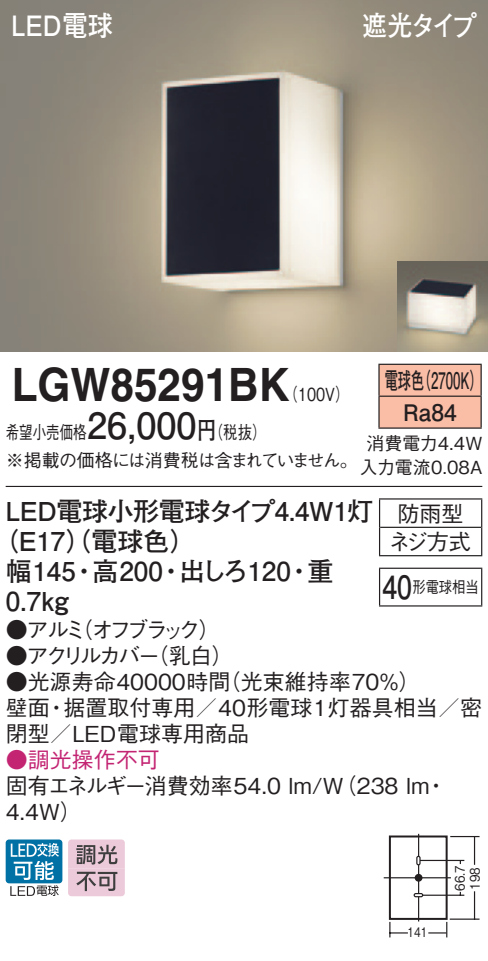
<style>
.page{position:relative;width:488px;height:961px;background:#fff}
.page>*{position:absolute;margin:0;border:0;box-sizing:border-box;transform-origin:0 0}
.t1{font:700 46px "Helvetica LT Std";color:#231f20;scale:.92 1}
.t2{font:700 36px "Futo Go B101 Pro";color:#231f20}
.t3{font:700 32px "Futo Go B101 Pro";color:#231f20;scale:.83 1}
.t4{font:700 28px "Futo Go B101 Pro";color:#fff;scale:.9 1}
.t5{font:700 26px/30px "Futo Go B101 Pro";letter-spacing:-.015em;color:#231f20}
.t6{font:700 22.8px/32px "Futo Go B101 Pro";color:#231f20;scale:.58 1}
.t7{font:500 22px/26px "Gothic BBB Pro";color:#231f20}
.t8{font:500 22px "Gothic BBB Pro";letter-spacing:-.14em;color:#231f20}
.t9{font:500 22px "Gothic BBB Pro";color:#c32573}
.t10{font:500 18px/28px "Gothic BBB Pro";letter-spacing:-.04em;color:#231f20;scale:.75 1}
.t11{font:500 18px/24px "Gothic BBB Pro";color:#231f20;text-align:center}
.t12{font:500 18px "Gothic BBB Pro";color:#231f20;scale:.8 1}
.t13{font:500 16px "Gothic BBB Pro";color:#231f20;scale:.83 1}
.t14{font:500 13.2px/15.2px "Gothic BBB Pro";color:#231f20;scale:.9 1}
.t15{font:500 13.2px "Gothic BBB Pro";color:#231f20;scale:.8 1}
.s1{font-family:"Futo Go B101 Pro";font-weight:700;font-size:24px}
</style>
<div class="page">
<div style="left:413px;top:892px;width:10px;height:5px;border:1px solid #231f20;border-radius:2px"></div>
<div style="left:416px;top:855px;width:4px;height:10px;border:1px solid #231f20;border-radius:2px"></div>
<hr style="left:383px;top:876px;width:68px;height:2px;background:#231f20">
<svg style="left:418px;top:833px;width:1px;height:23px"></svg>
<svg style="left:418px;top:864px;width:1px;height:57px"></svg>
<svg style="left:414px;top:873px;width:8px;height:8px"></svg>
<hr style="left:450px;top:835px;width:29px;height:2px;background:#231f20">
<hr style="left:449px;top:918px;width:30px;height:1px;background:#231f20">
<hr style="left:422px;top:894px;width:42px;height:1px;background:#231f20">
<hr style="left:420px;top:859px;width:44px;height:1px;background:#231f20">
<svg style="left:389px;top:921px;width:19px;height:16px"></svg>
<hr style="left:473px;top:891px;width:2px;height:28px;background:#231f20">
<hr style="left:473px;top:836px;width:2px;height:28px;background:#231f20">
<svg style="left:428px;top:921px;width:19px;height:16px"></svg>
<div style="left:389px;top:835px;width:58px;height:84px;border:2px solid #231f20"></div>
<img style="left:0;top:0;width:488px;height:351px">
<img style="left:397px;top:261px;width:91px;height:90px">
<div style="left:6px;top:839px;width:56px;height:44px;background:#0071a5;border-radius:3px"></div>
<svg style="left:10px;top:843px;width:49px;height:52px"></svg>
<svg style="left:68px;top:839px;width:57px;height:57px;background:#c9afbb"></svg>
<hr style="left:6px;top:485px;width:476px;height:2px;background:#231f20">
<div style="left:379px;top:365px;width:101px;height:62px;background:#fabda6"></div>
<hr style="left:378px;top:363px;width:103px;height:2px;background:#231f20">
<hr style="left:378px;top:365px;width:1px;height:30px;background:#231f20">
<hr style="left:480px;top:365px;width:1px;height:30px;background:#231f20">
<hr style="left:378px;top:395px;width:103px;height:2px;background:#231f20">
<hr style="left:378px;top:396px;width:1px;height:31px;background:#231f20">
<hr style="left:480px;top:396px;width:1px;height:31px;background:#231f20">
<hr style="left:378px;top:427px;width:103px;height:1px;background:#231f20">
<svg style="left:379px;top:499px;width:1px;height:56px"></svg>
<hr style="left:379px;top:498px;width:103px;height:1px;background:#231f20">
<svg style="left:481px;top:499px;width:1px;height:56px"></svg>
<hr style="left:380px;top:526px;width:101px;height:2px;background:#231f20">
<hr style="left:379px;top:555px;width:103px;height:1px;background:#231f20">
<hr style="left:379px;top:568px;width:1px;height:37px;background:#231f20">
<hr style="left:379px;top:567px;width:103px;height:1px;background:#231f20">
<hr style="left:481px;top:568px;width:1px;height:37px;background:#231f20">
<hr style="left:379px;top:605px;width:103px;height:1px;background:#231f20">
<p class="t4" style="left:11px;top:3px;width:114px">LED電球</p>
<p class="t4" style="left:362px;top:3px;width:129px">遮光タイプ</p>
<h1 class="t1" style="left:12px;top:357px;width:303px">LGW85291BK</h1>
<p class="t12" style="left:197px;top:417px;width:88px">（<span class="s1">円</span>税抜(</p>
<p class="t6" style="left:417px;top:361px;width:115px">（2700 (K</p>
<p class="t6" style="left:403px;top:361px;width:94px;text-indent:-19px">電球色<br>Ra84</p>
<p class="t12" style="left:283px;top:380px;width:84px">（100 (V</p>
<h2 class="t2" style="left:87px;top:396px;width:111px">26,000</h2>
<p class="t10" style="left:6px;top:416px;width:471px">希望小売価格<br>※掲載の価格には消費税は含まれていません。</p>
<p class="t5" style="left:6px;top:493px;width:369px">LED電球小形電球タイプ4.4W 灯1</p>
<p class="t5" style="left:-8px;top:523px;width:206px">（E17（）電球色(</p>
<p class="t5" style="left:307px;top:553px;width:27px">重</p>
<p class="t11" style="left:359px;top:429px;width:124px">消費電力4.4W入力電流0.08A</p>
<p class="t7" style="left:389px;top:496px;width:83px;line-height:28.4px;text-align:center">防雨型ネジ方式</p>
<p class="t13" style="left:412px;top:574px;width:81px">形電球相当</p>
<p class="t5" style="left:6px;top:553px;width:72px">幅145<br>0.7kg</p>
<p class="t5" style="left:92px;top:553px;width:72px">高200</p>
<p class="t5" style="left:179px;top:553px;width:113px">出しろ120</p>
<p class="t5" style="left:71px;top:553px;width:27px">・</p>
<p class="t5" style="left:158px;top:553px;width:27px">・</p>
<p class="t5" style="left:286px;top:553px;width:27px">・</p>
<h3 class="t3" style="left:382px;top:561px;width:37px">40</h3>
<p class="t7" style="left:71px;top:613px;width:151px">（オフブラック(</p>
<p class="t7" style="left:6px;top:613px;width:83px">●アルミ</p>
<p class="t7" style="left:147px;top:639px;width:88px">（乳白(</p>
<p class="t8" style="left:6px;top:637px;width:156px">●アクリルカバー</p>
<p class="t7" style="left:219px;top:665px;width:203px">（光束維持率70％(</p>
<p class="t7" style="left:63px;top:665px;width:420px;text-indent:-58px">●光源寿命40000時間<br>据置取付専用／40形電球1灯器具相当／密</p>
<p class="t7" style="left:6px;top:691px;width:245px">壁面<br>閉型／LED電球専用商品</p>
<p class="t9" style="left:6px;top:741px;width:155px">●調光操作不可</p>
<p class="t7" style="left:45px;top:691px;width:23px">・</p>
<p class="t7" style="left:6px;top:769px;width:425px">固有エネルギー消費効率54.0 lm （W/ 238 lm<br>4.4W(</p>
<p class="t7" style="left:425px;top:769px;width:23px">・</p>
<p class="t15" style="left:407px;top:920px;width:26px">141</p>
<p class="t14" style="left:450px;top:890px;width:30px;rotate:-90deg">66.7<br>198</p>
</div>
